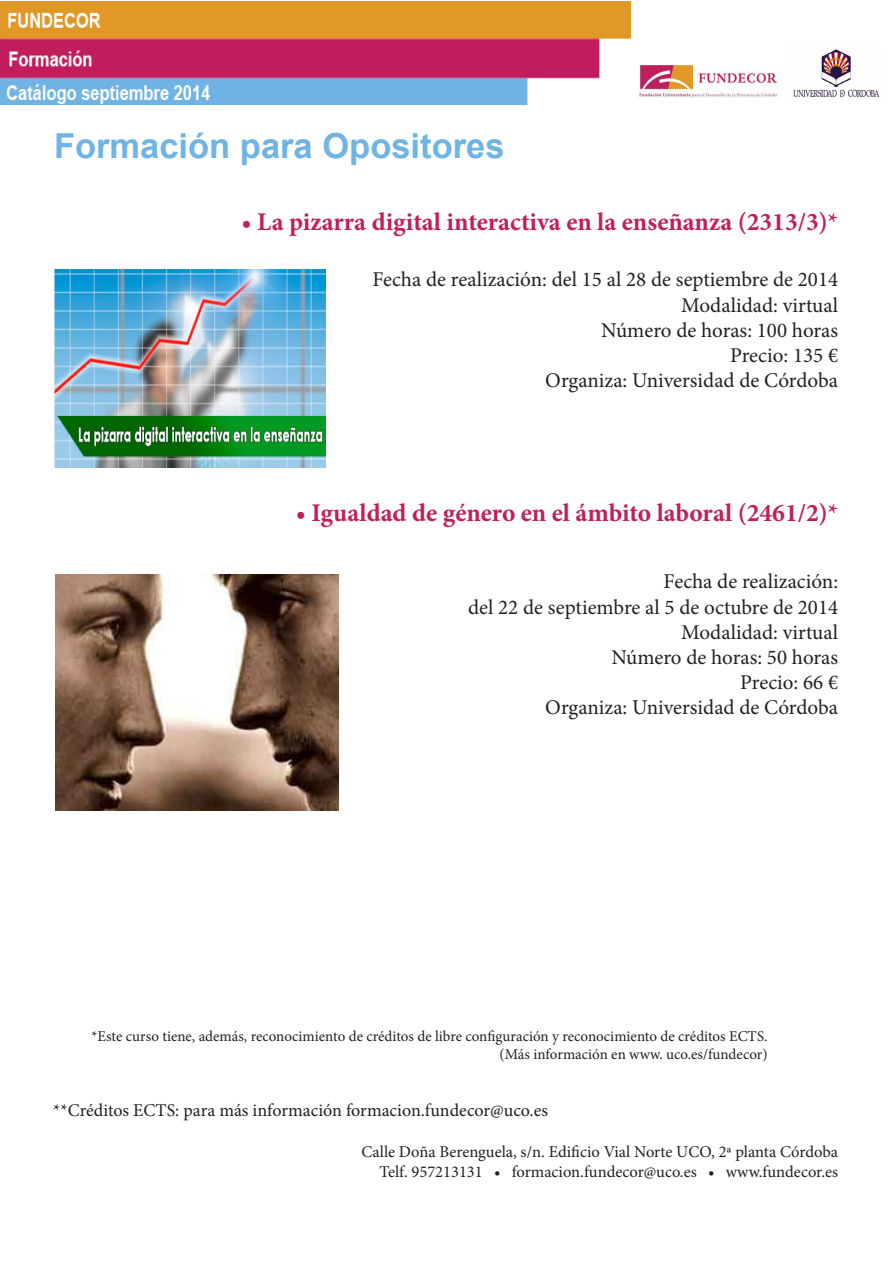
<style>
.page{position:relative;width:893px;height:1263px;background:#fff}
.page>*{position:absolute;margin:0;border:0;box-sizing:border-box;transform-origin:0 0}
.t1{font:700 34.5px "Arial";color:#6fb4e5}
.t2{font:700 25.5px "Minion Pro";color:#c11e5d}
.t3{font:21px "Minion Pro";color:#231f20}
.t4{font:18px "Minion Pro";color:#231f20}
.t5{font:16.5px "Minion Pro";color:#231f20}
.t6{font:15px "Minion Pro";color:#231f20}
</style>
<div class="page">
<img style="left:793px;top:49px;width:87px;height:48px">
<img style="left:639px;top:66px;width:137px;height:32px">
<img style="left:0;top:1px;width:631px;height:104px">
<img style="left:54px;top:270px;width:271px;height:197px">
<img style="left:55px;top:574px;width:283px;height:236px">
<p class="t1" style="left:54px;top:123px;width:452px">Formación para Opositores</p>
<p class="t2" style="left:241px;top:204px;width:598px">• La pizarra digital interactiva en la enseñanza (2313/3)*</p>
<p class="t3" style="left:372px;top:266px;width:467px">Fecha de realización: del 15 al 28 de septiembre de 2014</p>
<p class="t3" style="left:681px;top:291px;width:158px">Modalidad: virtual</p>
<p class="t3" style="left:601px;top:316px;width:238px">Número de horas: 100 horas</p>
<p class="t3" style="left:730px;top:341px;width:110px">Precio: 135 €</p>
<p class="t3" style="left:545px;top:366px;width:294px">Organiza: Universidad de Córdoba</p>
<p class="t2" style="left:296px;top:495px;width:544px">• Igualdad de género en el ámbito laboral (2461/2)*</p>
<p class="t3" style="left:664px;top:567px;width:176px">Fecha de realización:</p>
<p class="t3" style="left:468px;top:593px;width:371px">del 22 de septiembre al 5 de octubre de 2014</p>
<p class="t3" style="left:681px;top:618px;width:158px">Modalidad: virtual</p>
<p class="t3" style="left:611px;top:643px;width:228px">Número de horas: 50 horas</p>
<p class="t3" style="left:740px;top:668px;width:99px">Precio: 66 €</p>
<p class="t3" style="left:545px;top:693px;width:294px">Organiza: Universidad de Córdoba</p>
<p class="t6" style="left:91px;top:1026px;width:678px">*Este curso tiene, además, reconocimiento de créditos de libre configuración y reconocimiento de créditos ECTS.</p>
<p class="t6" style="left:500px;top:1044px;width:269px">(Más información en www. uco.es/fundecor)</p>
<p class="t4" style="left:53px;top:1098px;width:496px">**Créditos ECTS: para más información formacion.fundecor@uco.es</p>
<p class="t5" style="left:361px;top:1141px;width:478px">Calle Doña Berenguela, s/n. Edificio Vial Norte UCO, 2ª planta Córdoba</p>
<p class="t5" style="left:379px;top:1161px;width:460px">Telf. 957213131 • formacion.fundecor@uco.es • www.fundecor.es</p>
</div>
